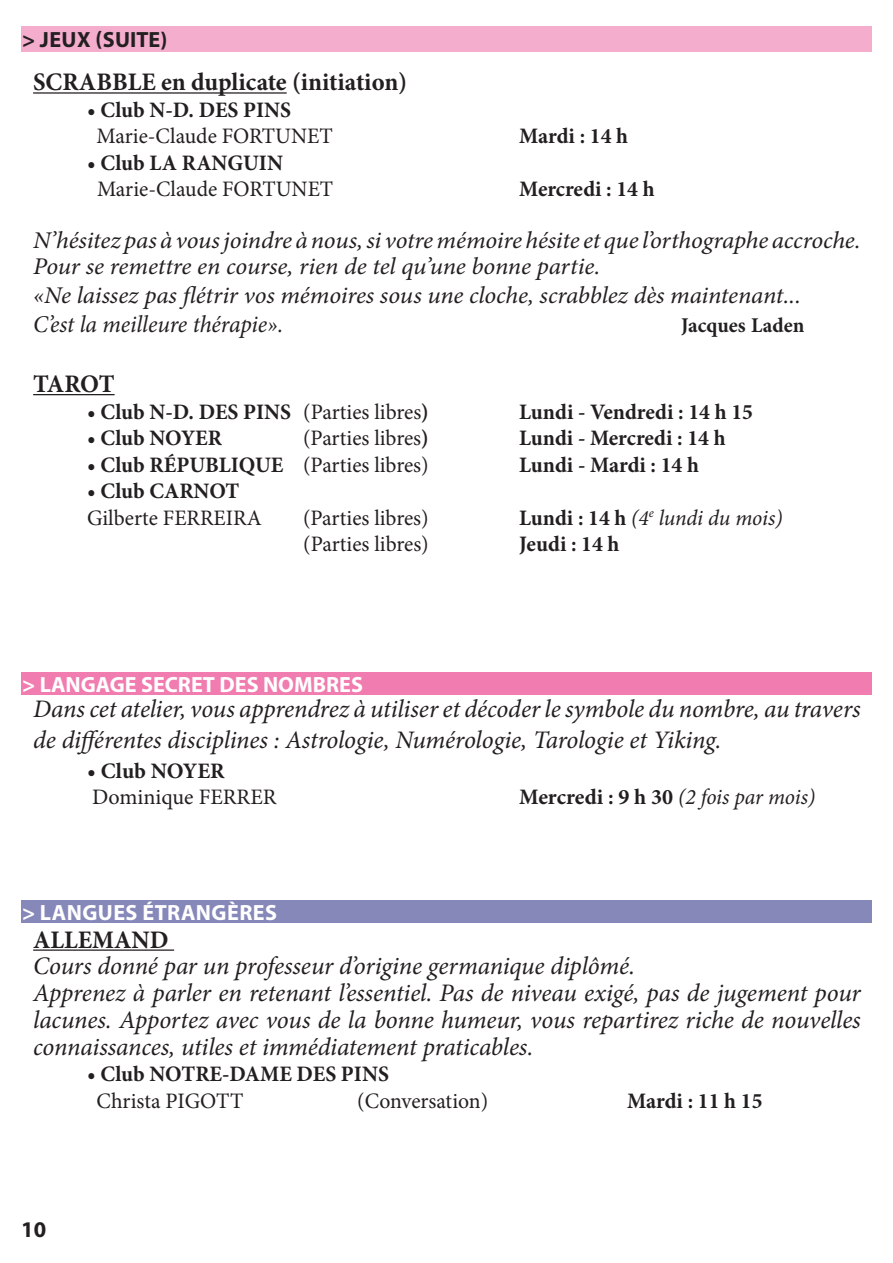
<style>
.page{position:relative;width:893px;height:1263px;background:#fff}
.page>*{position:absolute;margin:0;border:0;box-sizing:border-box;transform-origin:0 0}
.t1{font:italic 25.2px/26.8px "Minion Pro";letter-spacing:-.01em;color:#231f20}
.t2{font:700 25.2px "Minion Pro";color:#231f20}
.t3{font:italic 24px/25.5px "Minion Pro";letter-spacing:-.005em;color:#231f20;scale:1.04 1}
.t4{font:700 22.5px "Myriad Pro";color:#231f20}
.t5{font:700 22.05px "Minion Pro";color:#231f20}
.t6{font:22.05px "Minion Pro";color:#231f20}
.t7{font:italic 22.05px "Minion Pro";letter-spacing:-.01em;color:#231f20}
.t8{font:700 22.05px "Myriad Pro";letter-spacing:.005em;color:#fff}
.t9{font:700 22.05px "Myriad Pro";letter-spacing:.01em;color:#231f20}
.t10{font:700 21px "Minion Pro";color:#231f20}
.s1{font-weight:400}
.s2{font-weight:700}
.s3{font-weight:700;font-style:normal}
</style>
<div class="page">
<div style="left:21px;top:26px;width:851px;height:25px;background:#f5adce"></div>
<hr style="left:33px;top:92px;width:254px;height:2px;background:#231f20">
<hr style="left:33px;top:394px;width:82px;height:1px;background:#231f20">
<div style="left:21px;top:900px;width:851px;height:22px;background:#8688ba"></div>
<hr style="left:33px;top:949px;width:141px;height:2px;background:#231f20">
<div style="left:21px;top:672px;width:851px;height:22px;background:#f17cb0"></div>
<p class="t9" style="left:22px;top:26px;width:147px">&gt; JEUX (SUITE)</p>
<p class="t2" style="left:33px;top:65px;width:375px">SCRABBLE en duplicate (initiation)</p>
<p class="t5" style="left:87px;top:94px;width:205px">• Club N-D. DES PINS</p>
<p class="t6" style="left:97px;top:122px;width:238px">Marie-Claude FORTUNET</p>
<p class="t5" style="left:519px;top:121px;width:110px">Mardi : 14 h</p>
<p class="t5" style="left:87px;top:147px;width:197px">• Club LA RANGUIN</p>
<p class="t6" style="left:97px;top:175px;width:238px">Marie-Claude FORTUNET</p>
<p class="t5" style="left:519px;top:174px;width:137px">Mercredi : 14 h</p>
<p class="t3" style="left:33px;top:228px;width:797px">N’hésitez pas à vous joindre à nous, si votre mémoire hésite et que l’orthographe accroche.<br>Pour se remettre en course, rien de tel qu’une bonne partie.</p>
<p class="t3" style="left:33px;top:281px;width:740px;line-height:28.8px">«Ne laissez pas flétrir vos mémoires sous une cloche, scrabblez dès maintenant...<br>C’est la meilleure thérapie».</p>
<p class="t10" style="left:681px;top:310px;width:125px">Jacques Laden</p>
<p class="t2" style="left:33px;top:366px;width:83px">TAROT</p>
<p class="t5" style="left:87px;top:396px;width:343px">• Club N-D. DES PINS <span class="s1">(Parties libres</span>)</p>
<p class="t5" style="left:519px;top:396px;width:235px">Lundi - Vendredi : 14 h 15</p>
<p class="t5" style="left:87px;top:422px;width:136px">• Club NOYER</p>
<p class="t6" style="left:303px;top:423px;width:127px">(Parties libres<span class="s2">)</span></p>
<p class="t5" style="left:519px;top:422px;width:208px">Lundi - Mercredi : 14 h</p>
<p class="t5" style="left:87px;top:449px;width:343px">• Club RÉPUBLIQUE <span class="s1">(Parties libres)</span></p>
<p class="t5" style="left:519px;top:449px;width:181px">Lundi - Mardi : 14 h</p>
<p class="t5" style="left:87px;top:475px;width:154px">• Club CARNOT</p>
<p class="t6" style="left:87px;top:503px;width:176px">Gilberte FERREIRA</p>
<p class="t6" style="left:303px;top:503px;width:127px">(Parties libres)</p>
<p class="t7" style="left:519px;top:502px;width:265px"><span class="s3">Lundi : 14 h</span> (4<sup>e</sup> lundi du mois)</p>
<p class="t6" style="left:303px;top:529px;width:127px">(Parties libres)</p>
<p class="t5" style="left:519px;top:528px;width:102px">Jeudi : 14 h</p>
<p class="t8" style="left:22px;top:670px;width:342px">&gt; LANGAGE SECRET DES NOMBRES</p>
<p class="t1" style="left:33px;top:694px;width:829px;line-height:30.3px">Dans cet atelier, vous apprendrez à utiliser et décoder le symbole du nombre, au travers de différentes disciplines : Astrologie, Numérologie, Tarologie et Yiking.</p>
<p class="t5" style="left:87px;top:755px;width:139px">• Club NOYER</p>
<p class="t6" style="left:92px;top:782px;width:186px">Dominique FERRER</p>
<p class="t7" style="left:519px;top:782px;width:298px"><span class="s3">Mercredi : 9 h 30</span> (2 fois par mois)</p>
<p class="t8" style="left:22px;top:898px;width:256px">&gt; LANGUES ÉTRANGÈRES</p>
<p class="t2" style="left:33px;top:922px;width:137px">ALLEMAND</p>
<p class="t1" style="left:33px;top:953px;width:829px">Cours donné par un professeur d’origine germanique diplômé.<br>Apprenez à parler en retenant l’essentiel. Pas de niveau exigé, pas de jugement pour lacunes. Apportez avec vous de la bonne humeur, vous repartirez riche de nouvelles connaissances, utiles et immédiatement praticables.</p>
<p class="t5" style="left:87px;top:1059px;width:303px">• Club NOTRE-DAME DES PINS</p>
<p class="t6" style="left:97px;top:1086px;width:148px">Christa PIGOTT</p>
<p class="t6" style="left:357px;top:1086px;width:133px">(Conversation)</p>
<p class="t5" style="left:627px;top:1085px;width:137px">Mardi : 11 h 15</p>
<p class="t4" style="left:21px;top:1215px;width:26px">10</p>
</div>
